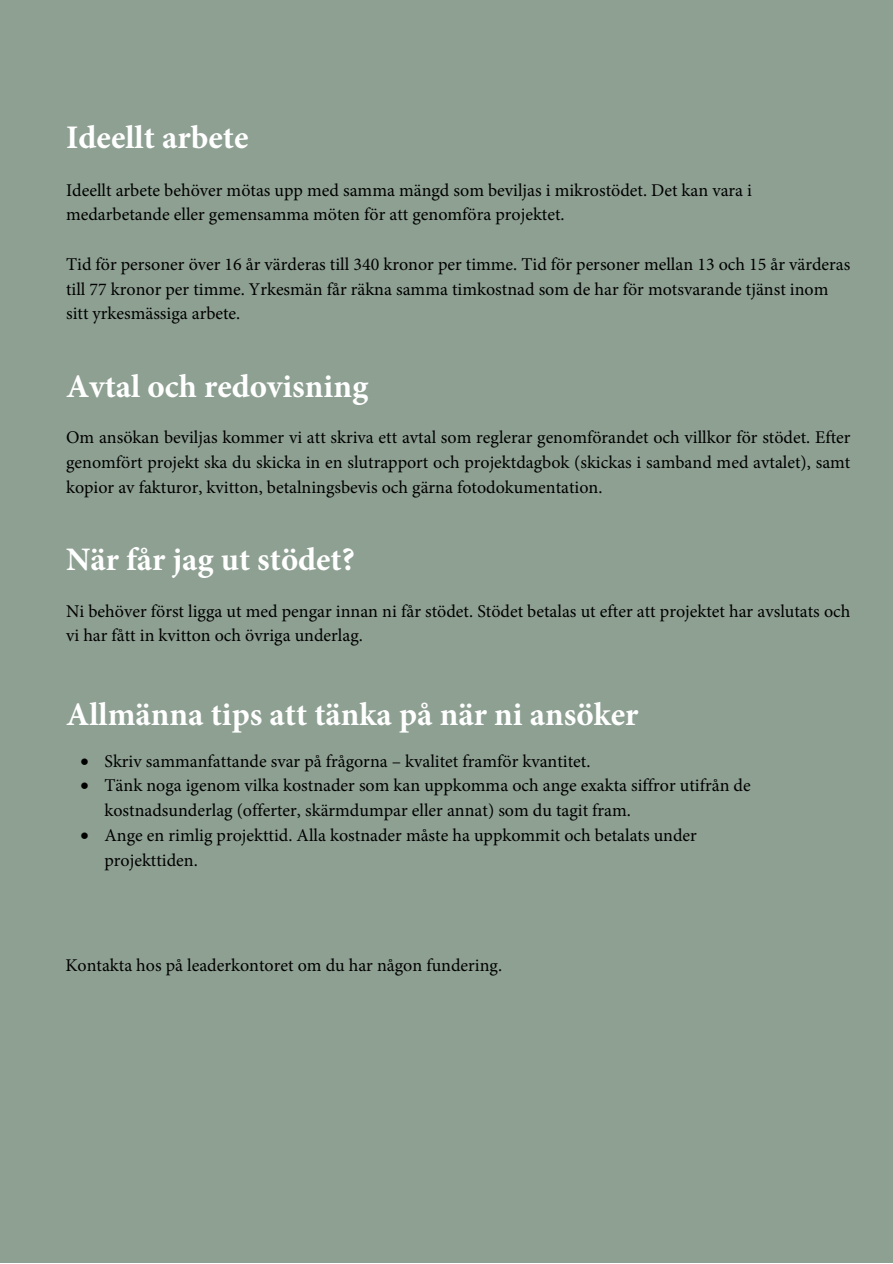
<style>
.page{position:relative;width:893px;height:1264px;background:#fff}
.page>*{position:absolute;margin:0;border:0;box-sizing:border-box;transform-origin:0 0}
.t1{font:700 33px "Minion Pro";color:#fff}
.t2{font:700 32.85px "Minion Pro";color:#fff}
.t3{font:18px/24.8px "Minion Pro";color:#000}
</style>
<div class="page">
<div style="left:0;top:0;width:892px;height:1262px;background:#8da092"></div>
<p class="t1" style="left:66px;top:114px;width:184px">Ideellt arbete</p>
<p class="t3" style="left:66px;top:177px;width:687px">Ideellt arbete behöver mötas upp med samma mängd som beviljas i mikrostödet. Det kan vara i medarbetande eller gemensamma möten för att genomföra projektet.</p>
<p class="t3" style="left:66px;top:252px;width:785px">Tid för personer över 16 år värderas till 340 kronor per timme. Tid för personer mellan 13 och 15 år värderas till 77 kronor per timme. Yrkesmän får räkna samma timkostnad som de har för motsvarande tjänst inom sitt yrkesmässiga arbete.</p>
<p class="t1" style="left:66px;top:363px;width:303px">Avtal och redovisning</p>
<p class="t3" style="left:66px;top:425px;width:785px;text-align:justify">Om ansökan beviljas kommer vi att skriva ett avtal som reglerar genomförandet och villkor för stödet. Efter genomfört projekt ska du skicka in en slutrapport och projektdagbok (skickas i samband med avtalet), samt kopior av fakturor, kvitton, betalningsbevis och gärna fotodokumentation.</p>
<p class="t2" style="left:66px;top:536px;width:290px">När får jag ut stödet?</p>
<p class="t3" style="left:66px;top:598px;width:785px">Ni behöver först ligga ut med pengar innan ni får stödet. Stödet betalas ut efter att projektet har avslutats och vi har fått in kvitton och övriga underlag.</p>
<p class="t1" style="left:66px;top:691px;width:573px">Allmänna tips att tänka på när ni ansöker</p>
<p class="t3" style="left:80px;top:748px;width:511px">• Skriv sammanfattande svar på frågorna – kvalitet framför kvantitet.</p>
<p class="t3" style="left:104px;top:773px;width:647px;text-indent:-24px">• Tänk noga igenom vilka kostnader som kan uppkomma och ange exakta siffror utifrån de kostnadsunderlag (offerter, skärmdumpar eller annat) som du tagit fram.</p>
<p class="t3" style="left:104px;top:822px;width:594px;text-indent:-24px">• Ange en rimlig projekttid. Alla kostnader måste ha uppkommit och betalats under projekttiden.</p>
<p class="t3" style="left:65px;top:953px;width:438px">Kontakta hos på leaderkontoret om du har någon fundering.</p>
</div>
